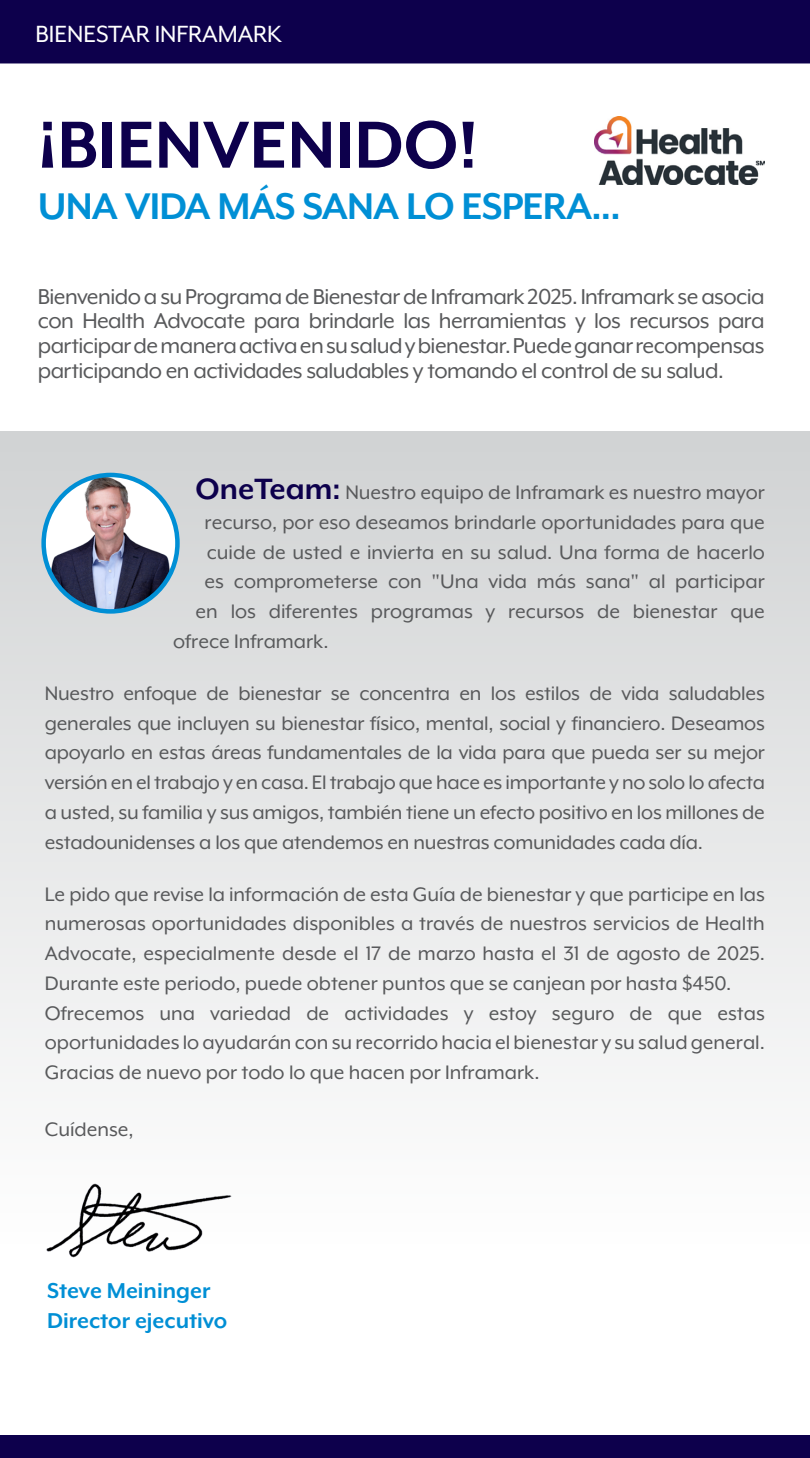
<style>
.page{position:relative;width:810px;height:1458px;background:#fff}
.page>*{position:absolute;margin:0;border:0;box-sizing:border-box;transform-origin:0 0}
.t1{font:700 76.5px "Mr Eaves XL Mod OT";color:#0d004c}
.t2{font:700 42.75px "Mr Eaves XL Mod OT";letter-spacing:-.02em;color:#008fd5}
.t3{font:27px "Mr Eaves XL Mod OT";color:#fff}
.t4{font:24.75px/24.8px "Mr Eaves XL Mod OT";letter-spacing:-.02em;color:#58595b;text-align:justify}
.t5{font:700 24.75px "Mr Eaves XL Mod OT";color:#008fd5}
.t6{font:22.5px/29.7px "Mr Eaves XL Mod OT";color:#58595b;text-align:justify}
.s1{font-weight:700;font-size:33.75px;color:#0d004c}
</style>
<div class="page">
<div style="left:0;top:0;width:810px;height:63px;background:#0d004c"></div>
<div style="left:0;top:1435px;width:810px;height:23px;background:#0d004c"></div>
<div style="left:0;top:432px;width:810px;height:812px;background:linear-gradient(to bottom,#d0d2d3,#fefefe)"></div>
<img style="left:595px;top:117px;width:170px;height:68px">
<img style="left:46px;top:1182px;width:190px;height:76px">
<img style="left:44px;top:475px;width:133px;height:136px">
<div style="left:41px;top:473px;width:139px;height:141px;border:4px solid #008fd5;border-radius:50%"></div>
<p class="t3" style="left:36px;top:20px;width:248px">BIENESTAR INFRAMARK</p>
<p class="t1" style="left:38px;top:102px;width:442px">¡BIENVENIDO!</p>
<p class="t2" style="left:38px;top:183px;width:584px">UNA VIDA MÁS SANA LO ESPERA...</p>
<p class="t4" style="left:38px;top:284px;width:728px">Bienvenido a su Programa de Bienestar de Inframark 2025. Inframark se asocia con Health Advocate para brindarle las herramientas y los recursos para participar de manera activa en su salud y bienestar. Puede ganar recompensas participando en actividades saludables y tomando el control de su salud.</p>
<p class="t6" style="left:196px;top:478px;width:571px"><span class="s1">OneTeam:</span> Nuestro equipo de Inframark es nuestro mayor</p>
<p class="t6" style="left:205px;top:507px;width:562px">recurso, por eso deseamos brindarle oportunidades para que</p>
<p class="t6" style="left:207px;top:537px;width:560px">cuide de usted e invierta en su salud. Una forma de hacerlo</p>
<p class="t6" style="left:205px;top:567px;width:562px">es comprometerse con "Una vida más sana" al participar</p>
<p class="t6" style="left:196px;top:596px;width:571px">en los diferentes programas y recursos de bienestar que</p>
<p class="t6" style="left:173px;top:626px;width:157px">ofrece Inframark.</p>
<p class="t6" style="left:45px;top:678px;width:722px">Nuestro enfoque de bienestar se concentra en los estilos de vida saludables generales que incluyen su bienestar físico, mental, social y financiero. Deseamos apoyarlo en estas áreas fundamentales de la vida para que pueda ser su mejor versión en el trabajo y en casa. El trabajo que hace es importante y no solo lo afecta a usted, su familia y sus amigos, también tiene un efecto positivo en los millones de estadounidenses a los que atendemos en nuestras comunidades cada día.</p>
<p class="t6" style="left:45px;top:879px;width:722px">Le pido que revise la información de esta Guía de bienestar y que participe en las numerosas oportunidades disponibles a través de nuestros servicios de Health Advocate, especialmente desde el 17 de marzo hasta el 31 de agosto de 2025.<br>Durante este periodo, puede obtener puntos que se canjean por hasta $450.</p>
<p class="t6" style="left:45px;top:998px;width:722px">Ofrecemos una variedad de actividades y estoy seguro de que estas oportunidades lo ayudarán con su recorrido hacia el bienestar y su salud general.</p>
<p class="t6" style="left:45px;top:1057px;width:496px">Gracias de nuevo por todo lo que hacen por Inframark.</p>
<p class="t6" style="left:45px;top:1114px;width:90px">Cuídense,</p>
<p class="t5" style="left:47px;top:1277px;width:165px">Steve Meininger</p>
<p class="t5" style="left:47px;top:1307px;width:182px">Director ejecutivo</p>
</div>
